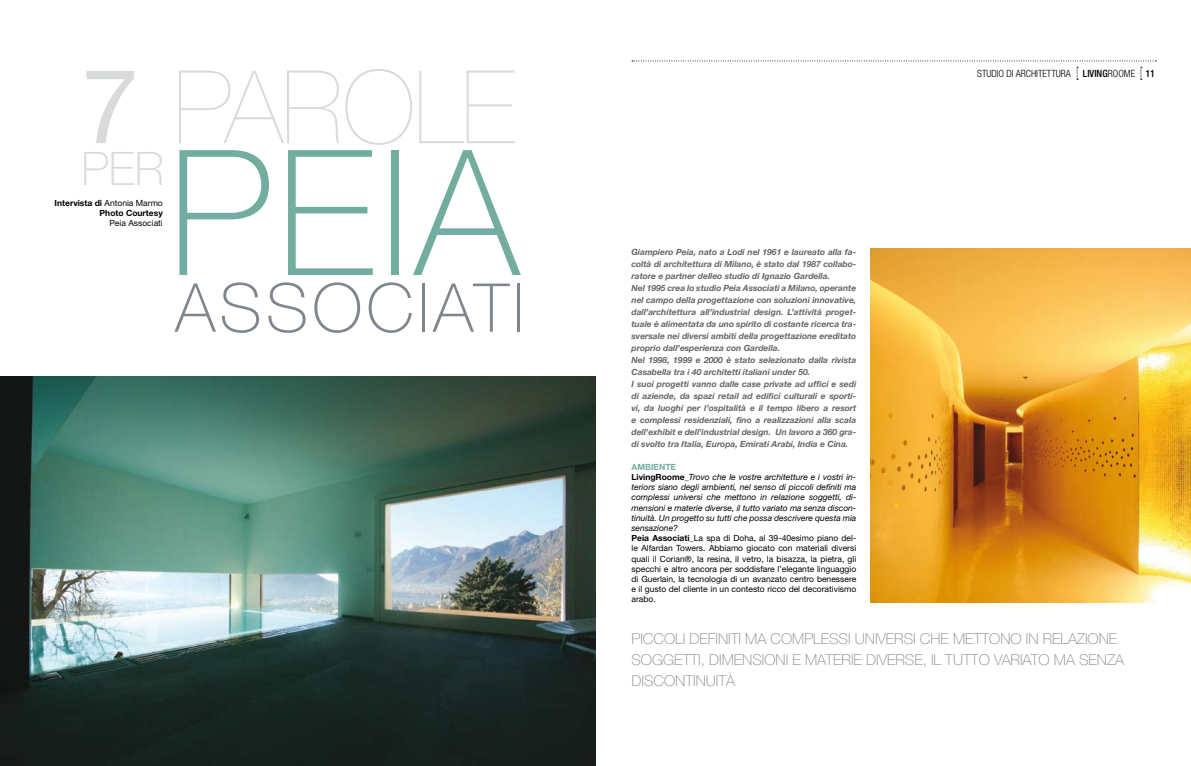
<style>
.page{position:relative;width:1191px;height:766px;background:#fff}
.page>*{position:absolute;margin:0;border:0;box-sizing:border-box;transform-origin:0 0}
.t1{font:100 174.7px "Helvetica Neue";color:#72ad9f}
.t2{font:200 101.5px "Helvetica Neue";color:#d9dadb}
.t3{font:100 67.4px "Helvetica Neue";letter-spacing:.06em;color:#80868e}
.t4{font:100 46.3px "Helvetica Neue";color:#d9dadb}
.t5{font:100 15px "Helvetica Neue";color:#87888a}
.t6{font:300 condensed 10px "Helvetica Neue";color:#000}
.t7{font:italic 700 8.5px/12px "Helvetica Neue";color:#646567}
.t8{font:8.5px/10.2px "Helvetica Neue";color:#000}
.t9{font:700 8.5px/10.2px "Helvetica Neue";color:#000;text-align:right}
.s1{font-weight:400;font-size:103.5px}
.s2{font-weight:400}
.s3{font-weight:500}
.s4{font-weight:700;color:#72ad9f}
.s5{font-weight:700}
.s6{font-style:italic}
</style>
<div class="page">
<svg style="left:632px;top:61px;width:524px;height:19px"></svg>
<img style="left:0;top:376px;width:595px;height:389px">
<img style="left:870px;top:248px;width:321px;height:354px">
<h2 class="t2" style="left:81px;top:49px;width:436px"><span class="s1">7</span> PAROLE</h2>
<h3 class="t4" style="left:82px;top:142px;width:84px">PER</h3>
<p class="t9" style="left:55px;top:197px;width:110px">Intervista di <span class="s2">Antonia Marmo<br></span>Photo Courtesy</p>
<p class="t8" style="left:109px;top:218px;width:55px">Peia Associati</p>
<h1 class="t1" style="left:168px;top:113px;width:352px">PEIA</h1>
<h3 class="t3" style="left:175px;top:269px;width:350px">ASSOCIATI</h3>
<p class="t6" style="left:977px;top:68px;width:179px">STUDIO DI ARCHITETTURA <span class="s3">LIVING</span>ROOME <span class="s3">11</span></p>
<p class="t7" style="left:631px;top:246px;width:226px">Giampiero Peia, nato a Lodi nel 1961 e laureato alla fa&shy;coltà di architettura di Milano, è stato dal 1987 collabo&shy;ratore e partner delleo studio di Ignazio Gardella.<br>Nel 1995 crea lo studio Peia Associati a Milano, operante nel campo della progettazione con soluzioni innovative, dall’architettura all’industrial design. L’attività proget&shy;tuale è alimentata da uno spirito di costante ricerca tra&shy;sversale nei diversi ambiti della progettazione ereditato proprio dall’esperienza con Gardella.<br>Nel 1998, 1999 e 2000 è stato selezionato dalla rivista Casabella tra i 40 architetti italiani under 50.<br>I suoi progetti vanno dalle case private ad uffici e sedi di aziende, da spazi retail ad edifici culturali e sporti&shy;vi, da luoghi per l’ospitalità e il tempo libero a resort e complessi residenziali, fino a realizzazioni alla scala dell’exhibit e dell’industrial design. Un lavoro a 360 gra&shy;di svolto tra Italia, Europa, Emirati Arabi, India e Cina.</p>
<p class="t8" style="left:631px;top:461px;width:226px"><span class="s4">AMBIENTE<br></span><span class="s5">LivingRoome_</span><span class="s6">Trovo che le vostre architetture e i vostri in&shy;teriors siano degli ambienti, nel senso di piccoli definiti ma complessi universi che mettono in relazione soggetti, di&shy;mensioni e materie diverse, il tutto variato ma senza discon&shy;tinuità. Un progetto su tutti che possa descrivere questa mia sensazione?<br></span><span class="s5">Peia Associati_</span>La spa di Doha, al 39-40esimo piano del&shy;le Alfardan Towers. Abbiamo giocato con materiali diversi quali il Corian®, la resina, il vetro, la bisazza, la pietra, gli specchi e altro ancora per soddisfare l’elegante linguaggio di Guerlain, la tecnologia di un avanzato centro benessere e il gusto del cliente in un contesto ricco del decorativismo arabo.</p>
<h3 class="t5" style="left:631px;top:629px;width:10px">PICCO</h3>
<h3 class="t5" style="left:675px;top:629px;width:154px">LI DEFINITI MA COMPLESSI</h3>
<h3 class="t5" style="left:854px;top:629px;width:40px">UNIVERSI</h3>
<h3 class="t5" style="left:920px;top:629px;width:55px">CHE METTO</h3>
<h3 class="t5" style="left:1000px;top:629px;width:117px">NO IN RELAZIONE</h3>
<h3 class="t5" style="left:631px;top:650px;width:50px">SOGGETTI</h3>
<h3 class="t5" style="left:701px;top:650px;width:125px">, DIMENSIONI E MATERIE</h3>
<h3 class="t5" style="left:866px;top:650px;width:31px">DIVERSE</h3>
<h3 class="t5" style="left:922px;top:650px;width:51px">, IL TUTTO</h3>
<h3 class="t5" style="left:994px;top:650px;width:17px">VARIATO</h3>
<h3 class="t5" style="left:1053px;top:650px;width:72px">MA SENZA</h3>
<h3 class="t5" style="left:631px;top:671px;width:20px">DISCO</h3>
<h3 class="t5" style="left:675px;top:671px;width:61px">NTINUITÀ</h3>
</div>
